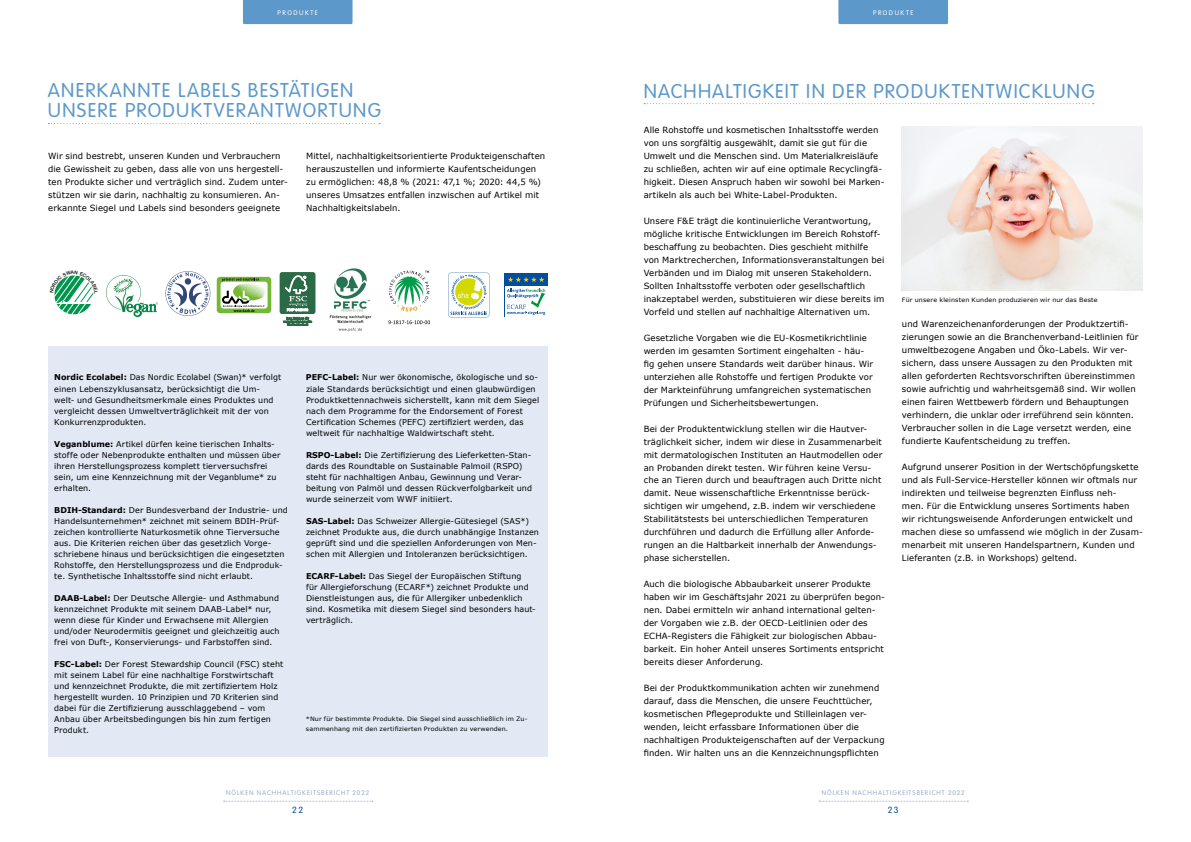
<style>
.page{position:relative;width:1191px;height:842px;background:#fff}
.page>*{position:absolute;margin:0;border:0;box-sizing:border-box;transform-origin:0 0}
.t1{font:300 21px/20px "VAG Rundschrift D";letter-spacing:.06em;color:#5c98ca}
.t2{font:300 9.5px "VAG Rundschrift D";color:#004a99}
.t3{font:8.5px/13px "Verdana";letter-spacing:.01em;color:#000}
.t4{font:8px/11px "Verdana";letter-spacing:.01em;color:#000}
.t5{font:300 7px "VAG Rundschrift D";letter-spacing:.135em;color:#98acc5}
.t6{font:300 7px "VAG Rundschrift D";letter-spacing:.22em;color:#fff}
.t7{font:6px/10px "Verdana";letter-spacing:.025em;color:#000;scale:1.06 1}
.s1{font-weight:700}
</style>
<div class="page">
<div style="left:48px;top:347px;width:500px;height:410px;background:#e2e9f5"></div>
<div style="left:838px;top:0;width:110px;height:24px;background:#5c98ca"></div>
<div style="left:243px;top:0;width:109px;height:24px;background:#5c98ca"></div>
<svg style="left:48px;top:123px;width:332px;height:1px"></svg>
<svg style="left:644px;top:103px;width:449px;height:1px"></svg>
<img style="left:901px;top:126px;width:241px;height:164px">
<img style="left:107px;top:275px;width:51px;height:41px">
<svg style="left:165px;top:271px;width:45px;height:45px"></svg>
<svg style="left:217px;top:277px;width:54px;height:36px"></svg>
<div style="left:217px;top:277px;width:54px;height:36px;background:#75b835;border-radius:3px"></div>
<div style="left:220px;top:282px;width:47px;height:26px;background:#fff;border-radius:3px"></div>
<svg style="left:222px;top:278px;width:44px;height:34px"></svg>
<div style="left:280px;top:272px;width:35px;height:42px;background:#2b6a46;border-radius:2px"></div>
<div style="left:280px;top:272px;width:35px;height:42px;border:1px solid #2b6a46;border-radius:2px"></div>
<svg style="left:285px;top:275px;width:23px;height:36px"></svg>
<svg style="left:283px;top:317px;width:29px;height:9px"></svg>
<img style="left:329px;top:269px;width:43px;height:63px">
<svg style="left:388px;top:270px;width:43px;height:55px"></svg>
<svg style="left:448px;top:273px;width:41px;height:44px"></svg>
<div style="left:504px;top:273px;width:44px;height:44px;background:#004e9e"></div>
<div style="left:505px;top:286px;width:42px;height:30px;background:#fff"></div>
<svg style="left:508px;top:277px;width:36px;height:5px"></svg>
<svg style="left:507px;top:289px;width:38px;height:26px"></svg>
<svg style="left:819px;top:801px;width:149px;height:1px"></svg>
<svg style="left:224px;top:801px;width:149px;height:1px"></svg>
<svg style="left:54px;top:275px;width:40px;height:40px"></svg>
<p class="t6" style="left:278px;top:9px;width:42px">PRODUKTE</p>
<p class="t6" style="left:873px;top:9px;width:42px">PRODUKTE</p>
<h1 class="t1" style="left:48px;top:81px;width:334px">ANERKANNTE LABELS BESTÄTIGEN<br>UNSERE PRODUKTVERANTWORTUNG</h1>
<p class="t3" style="left:48px;top:149px;width:241px">Wir sind bestrebt, unseren Kunden und Verbrauchern die Gewissheit zu geben, dass alle von uns hergestell&shy;ten Produkte sicher und verträglich sind. Zudem unter&shy;stützen wir sie darin, nachhaltig zu konsumieren. An&shy;erkannte Siegel und Labels sind besonders geeignete</p>
<p class="t3" style="left:306px;top:149px;width:240px">Mittel, nachhaltigkeitsorientierte Produkteigenschaften herauszustellen und informierte Kaufentscheidungen zu ermöglichen: 48,8 % (2021: 47,1 %; 2020: 44,5 %) unseres Umsatzes entfallen inzwischen auf Artikel mit Nachhaltigkeitslabeln.</p>
<p class="t4" style="left:54px;top:372px;width:229px"><span class="s1">Nordic Ecolabel:</span> Das Nordic Ecolabel (Swan)* verfolgt einen Lebenszyklusansatz, berücksichtigt die Um&shy;welt- und Gesundheitsmerkmale eines Produktes und vergleicht dessen Umweltverträglichkeit mit der von Konkurrenzprodukten.</p>
<p class="t4" style="left:54px;top:438px;width:228px"><span class="s1">Veganblume:</span> Artikel dürfen keine tierischen Inhalts&shy;stoffe oder Nebenprodukte enthalten und müssen über ihren Herstellungsprozess komplett tierversuchsfrei sein, um eine Kennzeichnung mit der Veganblume* zu erhalten.</p>
<p class="t4" style="left:54px;top:504px;width:235px"><span class="s1">BDIH-Standard:</span> Der Bundesverband der Industrie- und Handelsunternehmen* zeichnet mit seinem BDIH-Prüf&shy;zeichen kontrollierte Naturkosmetik ohne Tierversuche aus. Die Kriterien reichen über das gesetzlich Vorge&shy;schriebene hinaus und berücksichtigen die eingesetzten Rohstoffe, den Herstellungsprozess und die Endproduk&shy;te. Synthetische Inhaltsstoffe sind nicht erlaubt.</p>
<p class="t4" style="left:54px;top:592px;width:227px"><span class="s1">DAAB-Label:</span> Der Deutsche Allergie- und Asthmabund kennzeichnet Produkte mit seinem DAAB-Label* nur, wenn diese für Kinder und Erwachsene mit Allergien und/oder Neurodermitis geeignet und gleichzeitig auch frei von Duft-, Konservierungs- und Farbstoffen sind.</p>
<p class="t4" style="left:54px;top:658px;width:230px"><span class="s1">FSC-Label:</span> Der Forest Stewardship Council (FSC) steht mit seinem Label für eine nachhaltige Forstwirtschaft und kennzeichnet Produkte, die mit zertifiziertem Holz hergestellt wurden. 10 Prinzipien und 70 Kriterien sind dabei für die Zertifizierung ausschlaggebend – vom Anbau über Arbeitsbedingungen bis hin zum fertigen Produkt.</p>
<p class="t4" style="left:306px;top:372px;width:235px"><span class="s1">PEFC-Label:</span> Nur wer ökonomische, ökologische und so&shy;ziale Standards berücksichtigt und einen glaubwürdigen Produktkettennachweis sicherstellt, kann mit dem Siegel nach dem Programme for the Endorsement of Forest Certification Schemes (PEFC) zertifiziert werden, das weltweit für nachhaltige Waldwirtschaft steht.</p>
<p class="t4" style="left:306px;top:449px;width:227px"><span class="s1">RSPO-Label:</span> Die Zertifizierung des Lieferketten-Stan&shy;dards des Roundtable on Sustainable Palmoil (RSPO) steht für nachhaltigen Anbau, Gewinnung und Verar&shy;beitung von Palmöl und dessen Rückverfolgbarkeit und wurde seinerzeit vom WWF initiiert.</p>
<p class="t4" style="left:306px;top:515px;width:234px"><span class="s1">SAS-Label:</span> Das Schweizer Allergie-Gütesiegel (SAS*) zeichnet Produkte aus, die durch unabhängige Instanzen geprüft sind und die speziellen Anforderungen von Men&shy;schen mit Allergien und Intoleranzen berücksichtigen.</p>
<p class="t4" style="left:306px;top:570px;width:231px"><span class="s1">ECARF-Label:</span> Das Siegel der Europäischen Stiftung<br>für Allergieforschung (ECARF*) zeichnet Produkte und Dienstleistungen aus, die für Allergiker unbedenklich sind. Kosmetika mit diesem Siegel sind besonders haut&shy;verträglich.</p>
<p class="t7" style="left:306px;top:713px;width:210px">*Nur für bestimmte Produkte. Die Siegel sind ausschließlich im Zu&shy;sammenhang mit den zertifizierten Produkten zu verwenden.</p>
<h1 class="t1" style="left:643px;top:81px;width:452px">NACHHALTIGKEIT IN DER PRODUKTENTWICKLUNG</h1>
<p class="t3" style="left:643px;top:123px;width:242px">Alle Rohstoffe und kosmetischen Inhaltsstoffe werden von uns sorgfältig ausgewählt, damit sie gut für die Umwelt und die Menschen sind. Um Materialkreisläufe zu schließen, achten wir auf eine optimale Recyclingfä&shy;higkeit. Diesen Anspruch haben wir sowohl bei Marken&shy;artikeln als auch bei White-Label-Produkten.</p>
<p class="t3" style="left:643px;top:214px;width:242px">Unsere F&amp;E trägt die kontinuierliche Verantwortung, mögliche kritische Entwicklungen im Bereich Rohstoff&shy;beschaffung zu beobachten. Dies geschieht mithilfe von Marktrecherchen, Informationsveranstaltungen bei Verbänden und im Dialog mit unseren Stakeholdern.<br>Sollten Inhaltsstoffe verboten oder gesellschaftlich inakzeptabel werden, substituieren wir diese bereits im Vorfeld und stellen auf nachhaltige Alternativen um.</p>
<p class="t3" style="left:643px;top:331px;width:231px">Gesetzliche Vorgaben wie die EU-Kosmetikrichtlinie werden im gesamten Sortiment eingehalten - häu&shy;fig gehen unsere Standards weit darüber hinaus. Wir unterziehen alle Rohstoffe und fertigen Produkte vor der Markteinführung umfangreichen systematischen Prüfungen und Sicherheitsbewertungen.</p>
<p class="t3" style="left:643px;top:422px;width:240px">Bei der Produktentwicklung stellen wir die Hautver&shy;träglichkeit sicher, indem wir diese in Zusammenarbeit mit dermatologischen Instituten an Hautmodellen oder an Probanden direkt testen. Wir führen keine Versu&shy;che an Tieren durch und beauftragen auch Dritte nicht damit. Neue wissenschaftliche Erkenntnisse berück&shy;sichtigen wir umgehend, z.B. indem wir verschiedene Stabilitätstests bei unterschiedlichen Temperaturen durchführen und dadurch die Erfüllung aller Anforde&shy;rungen an die Haltbarkeit innerhalb der Anwendungs&shy;phase sicherstellen.</p>
<p class="t3" style="left:643px;top:578px;width:243px">Auch die biologische Abbaubarkeit unserer Produkte haben wir im Geschäftsjahr 2021 zu überprüfen begon&shy;nen. Dabei ermitteln wir anhand international gelten&shy;der Vorgaben wie z.B. der OECD-Leitlinien oder des ECHA-Registers die Fähigkeit zur biologischen Abbau&shy;barkeit. Ein hoher Anteil unseres Sortiments entspricht bereits dieser Anforderung.</p>
<p class="t3" style="left:643px;top:682px;width:242px">Bei der Produktkommunikation achten wir zunehmend darauf, dass die Menschen, die unsere Feuchttücher, kosmetischen Pflegeprodukte und Stilleinlagen ver&shy;wenden, leicht erfassbare Informationen über die nachhaltigen Produkteigenschaften auf der Verpackung finden. Wir halten uns an die Kennzeichnungspflichten</p>
<p class="t7" style="left:902px;top:295px;width:186px">Für unsere kleinsten Kunden produzieren wir nur das Beste</p>
<p class="t3" style="left:902px;top:318px;width:238px">und Warenzeichenanforderungen der Produktzertifi&shy;zierungen sowie an die Branchenverband-Leitlinien für umweltbezogene Angaben und Öko-Labels. Wir ver&shy;sichern, dass unsere Aussagen zu den Produkten mit allen geforderten Rechtsvorschriften übereinstimmen sowie aufrichtig und wahrheitsgemäß sind. Wir wollen einen fairen Wettbewerb fördern und Behauptungen verhindern, die unklar oder irreführend sein könnten.<br>Verbraucher sollen in die Lage versetzt werden, eine fundierte Kaufentscheidung zu treffen.</p>
<p class="t3" style="left:902px;top:461px;width:242px">Aufgrund unserer Position in der Wertschöpfungskette und als Full-Service-Hersteller können wir oftmals nur indirekten und teilweise begrenzten Einfluss neh-<br>men. Für die Entwicklung unseres Sortiments haben wir richtungsweisende Anforderungen entwickelt und machen diese so umfassend wie möglich in der Zusam&shy;menarbeit mit unseren Handelspartnern, Kunden und Lieferanten (z.B. in Workshops) geltend.</p>
<p class="t5" style="left:226px;top:789px;width:144px">NÖLKEN NACHHALTIGKEITSBERICHT 2022</p>
<p class="t5" style="left:821px;top:789px;width:144px">NÖLKEN NACHHALTIGKEITSBERICHT 2022</p>
<p class="t2" style="left:292px;top:805px;width:12px">22</p>
<p class="t2" style="left:888px;top:805px;width:12px">23</p>
</div>
